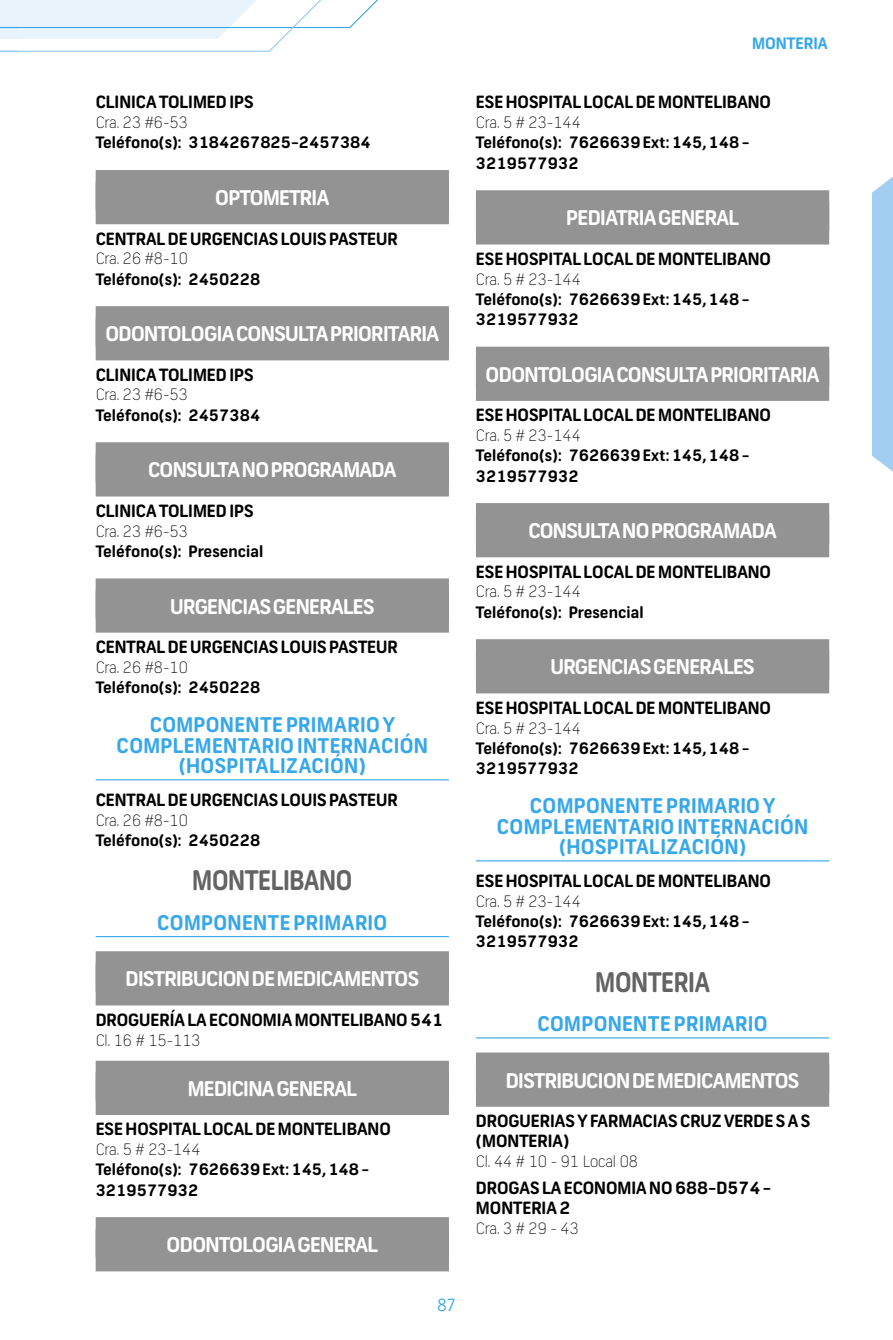
<style>
.page{position:relative;width:893px;height:1340px;background:#fff}
.page>*{position:absolute;margin:0;border:0;box-sizing:border-box;transform-origin:0 0}
.t1{font:700 27px "FNB Sans";letter-spacing:-.01em;color:#636363;scale:.9 1}
.t2{font:700 20.25px "FNB Sans";letter-spacing:-.03em;color:#fff}
.t3{font:700 20.25px/20.2px "FNB Sans";letter-spacing:.015em;color:#36a7e9;text-align:center}
.t4{font:700 16.88px/20.2px "FNB Sans";color:#000}
.t5{font:700 15.75px/20.2px "FNB Sans";color:#000}
.t6{font:100 15.75px "FNB Sans";color:#000}
.t7{font:700 15.75px "FNB Sans";color:#36a7e9}
.t8{font:15.75px "News Gothic Std";color:#36a7e9}
</style>
<div class="page">
<svg style="left:0;top:0;width:378px;height:52px"></svg>
<div style="left:872px;top:176px;width:21px;height:296px;background:#a2cef2"></div>
<div style="left:96px;top:181px;width:353px;height:43px;background:#939393"></div>
<div style="left:96px;top:170px;width:353px;height:40px;background:#939393"></div>
<div style="left:96px;top:317px;width:353px;height:43px;background:#939393"></div>
<div style="left:96px;top:306px;width:353px;height:41px;background:#939393"></div>
<div style="left:96px;top:454px;width:353px;height:42px;background:#939393"></div>
<div style="left:96px;top:442px;width:353px;height:41px;background:#939393"></div>
<div style="left:96px;top:590px;width:353px;height:42px;background:#939393"></div>
<div style="left:96px;top:578px;width:353px;height:41px;background:#939393"></div>
<hr style="left:96px;top:779px;width:353px;height:1px;background:#36a7e9">
<hr style="left:96px;top:936px;width:353px;height:1px;background:#36a7e9">
<div style="left:96px;top:962px;width:353px;height:43px;background:#939393"></div>
<div style="left:96px;top:951px;width:353px;height:40px;background:#939393"></div>
<div style="left:96px;top:1072px;width:353px;height:42px;background:#939393"></div>
<div style="left:96px;top:1060px;width:353px;height:41px;background:#939393"></div>
<div style="left:96px;top:1228px;width:353px;height:43px;background:#939393"></div>
<div style="left:96px;top:1217px;width:353px;height:40px;background:#939393"></div>
<div style="left:476px;top:202px;width:353px;height:42px;background:#939393"></div>
<div style="left:476px;top:190px;width:353px;height:41px;background:#939393"></div>
<div style="left:476px;top:358px;width:353px;height:43px;background:#939393"></div>
<div style="left:476px;top:347px;width:353px;height:40px;background:#939393"></div>
<div style="left:476px;top:514px;width:353px;height:43px;background:#939393"></div>
<div style="left:476px;top:503px;width:353px;height:40px;background:#939393"></div>
<div style="left:476px;top:650px;width:353px;height:43px;background:#939393"></div>
<div style="left:476px;top:639px;width:353px;height:40px;background:#939393"></div>
<hr style="left:476px;top:860px;width:353px;height:1px;background:#36a7e9">
<hr style="left:476px;top:1037px;width:353px;height:1px;background:#36a7e9">
<div style="left:476px;top:1064px;width:353px;height:42px;background:#939393"></div>
<div style="left:476px;top:1052px;width:353px;height:41px;background:#939393"></div>
<p class="t4" style="left:96px;top:92px;width:159px">CLINICA TOLIMED IPS</p>
<p class="t6" style="left:96px;top:113px;width:94px">Cra. 23 #6-53</p>
<p class="t5" style="left:96px;top:133px;width:277px">Teléfono(s): 3184267825-2457384</p>
<p class="t2" style="left:215px;top:185px;width:115px">OPTOMETRIA</p>
<p class="t4" style="left:96px;top:228px;width:304px">CENTRAL DE URGENCIAS LOUIS PASTEUR</p>
<p class="t6" style="left:96px;top:249px;width:94px">Cra. 26 #8-10</p>
<p class="t5" style="left:96px;top:269px;width:166px">Teléfono(s): 2450228</p>
<p class="t2" style="left:105px;top:321px;width:335px">ODONTOLOGIA CONSULTA PRIORITARIA</p>
<p class="t4" style="left:96px;top:364px;width:159px">CLINICA TOLIMED IPS</p>
<p class="t6" style="left:96px;top:385px;width:94px">Cra. 23 #6-53</p>
<p class="t5" style="left:96px;top:405px;width:166px">Teléfono(s): 2457384</p>
<p class="t2" style="left:148px;top:457px;width:250px">CONSULTA NO PROGRAMADA</p>
<p class="t4" style="left:96px;top:500px;width:159px">CLINICA TOLIMED IPS</p>
<p class="t6" style="left:96px;top:521px;width:94px">Cra. 23 #6-53</p>
<p class="t5" style="left:96px;top:541px;width:169px">Teléfono(s): Presencial</p>
<p class="t2" style="left:170px;top:594px;width:206px">URGENCIAS GENERALES</p>
<p class="t4" style="left:96px;top:637px;width:304px">CENTRAL DE URGENCIAS LOUIS PASTEUR</p>
<p class="t6" style="left:96px;top:657px;width:94px">Cra. 26 #8-10</p>
<p class="t5" style="left:96px;top:677px;width:166px">Teléfono(s): 2450228</p>
<p class="t3" style="left:117px;top:715px;width:313px">COMPONENTE PRIMARIO Y<br>COMPLEMENTARIO INTERNACIÓN (HOSPITALIZACIÓN)</p>
<p class="t4" style="left:96px;top:789px;width:304px">CENTRAL DE URGENCIAS LOUIS PASTEUR</p>
<p class="t6" style="left:96px;top:810px;width:94px">Cra. 26 #8-10</p>
<p class="t5" style="left:96px;top:830px;width:166px">Teléfono(s): 2450228</p>
<h1 class="t1" style="left:192px;top:864px;width:180px">MONTELIBANO</h1>
<p class="t3" style="left:157px;top:912px;width:232px">COMPONENTE PRIMARIO</p>
<p class="t2" style="left:125px;top:966px;width:295px">DISTRIBUCION DE MEDICAMENTOS</p>
<p class="t4" style="left:96px;top:1009px;width:349px">DROGUERÍA LA ECONOMIA MONTELIBANO 541</p>
<p class="t6" style="left:96px;top:1030px;width:106px">Cl. 16 # 15-113</p>
<p class="t2" style="left:188px;top:1076px;width:171px">MEDICINA GENERAL</p>
<p class="t4" style="left:96px;top:1119px;width:297px">ESE HOSPITAL LOCAL DE MONTELIBANO</p>
<p class="t6" style="left:96px;top:1139px;width:106px">Cra. 5 # 23-144</p>
<p class="t5" style="left:96px;top:1159px;width:275px">Teléfono(s): 7626639 Ext: 145, 148 -<br>3219577932</p>
<p class="t2" style="left:167px;top:1232px;width:213px">ODONTOLOGIA GENERAL</p>
<p class="t8" style="left:437px;top:1294px;width:20px">87</p>
<p class="t7" style="left:752px;top:34px;width:77px">MONTERIA</p>
<p class="t4" style="left:476px;top:92px;width:297px">ESE HOSPITAL LOCAL DE MONTELIBANO</p>
<p class="t6" style="left:476px;top:113px;width:106px">Cra. 5 # 23-144</p>
<p class="t5" style="left:476px;top:133px;width:275px">Teléfono(s): 7626639 Ext: 145, 148 -<br>3219577932</p>
<p class="t2" style="left:566px;top:206px;width:174px">PEDIATRIA GENERAL</p>
<p class="t4" style="left:476px;top:249px;width:297px">ESE HOSPITAL LOCAL DE MONTELIBANO</p>
<p class="t6" style="left:476px;top:269px;width:106px">Cra. 5 # 23-144</p>
<p class="t5" style="left:476px;top:289px;width:275px">Teléfono(s): 7626639 Ext: 145, 148 -<br>3219577932</p>
<p class="t2" style="left:486px;top:362px;width:335px">ODONTOLOGIA CONSULTA PRIORITARIA</p>
<p class="t4" style="left:476px;top:405px;width:297px">ESE HOSPITAL LOCAL DE MONTELIBANO</p>
<p class="t6" style="left:476px;top:426px;width:106px">Cra. 5 # 23-144</p>
<p class="t5" style="left:476px;top:445px;width:275px">Teléfono(s): 7626639 Ext: 145, 148 -<br>3219577932</p>
<p class="t2" style="left:528px;top:518px;width:250px">CONSULTA NO PROGRAMADA</p>
<p class="t4" style="left:476px;top:561px;width:297px">ESE HOSPITAL LOCAL DE MONTELIBANO</p>
<p class="t6" style="left:476px;top:582px;width:106px">Cra. 5 # 23-144</p>
<p class="t5" style="left:476px;top:602px;width:169px">Teléfono(s): Presencial</p>
<p class="t2" style="left:550px;top:654px;width:206px">URGENCIAS GENERALES</p>
<p class="t4" style="left:476px;top:697px;width:297px">ESE HOSPITAL LOCAL DE MONTELIBANO</p>
<p class="t6" style="left:476px;top:718px;width:106px">Cra. 5 # 23-144</p>
<p class="t5" style="left:476px;top:738px;width:275px">Teléfono(s): 7626639 Ext: 145, 148 -<br>3219577932</p>
<p class="t3" style="left:497px;top:796px;width:313px">COMPONENTE PRIMARIO Y<br>COMPLEMENTARIO INTERNACIÓN (HOSPITALIZACIÓN)</p>
<p class="t4" style="left:476px;top:870px;width:297px">ESE HOSPITAL LOCAL DE MONTELIBANO</p>
<p class="t6" style="left:476px;top:891px;width:106px">Cra. 5 # 23-144</p>
<p class="t5" style="left:476px;top:911px;width:275px">Teléfono(s): 7626639 Ext: 145, 148 -<br>3219577932</p>
<h1 class="t1" style="left:595px;top:965px;width:129px">MONTERIA</h1>
<p class="t3" style="left:537px;top:1013px;width:232px">COMPONENTE PRIMARIO</p>
<p class="t2" style="left:506px;top:1067px;width:295px">DISTRIBUCION DE MEDICAMENTOS</p>
<p class="t4" style="left:476px;top:1110px;width:336px">DROGUERIAS Y FARMACIAS CRUZ VERDE S A S (MONTERIA)</p>
<p class="t6" style="left:476px;top:1151px;width:164px">Cl. 44 # 10 - 91 Local 08</p>
<p class="t4" style="left:476px;top:1177px;width:297px">DROGAS LA ECONOMIA NO 688-D574 -<br>MONTERIA 2</p>
<p class="t6" style="left:476px;top:1218px;width:104px">Cra. 3 # 29 - 43</p>
</div>
